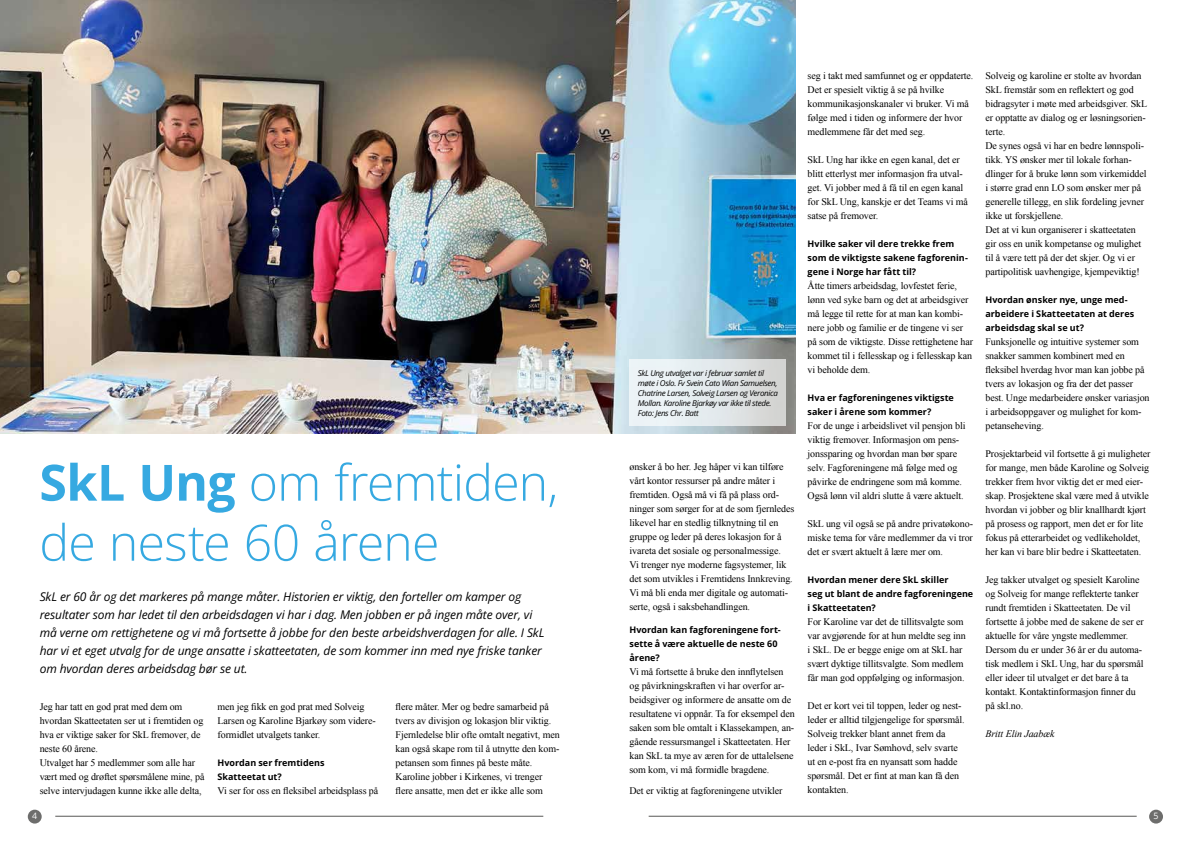
<style>
.page{position:relative;width:1191px;height:842px;background:#fff}
.page>*{position:absolute;margin:0;border:0;box-sizing:border-box;transform-origin:0 0}
.t1{font:300 50px/60px "Open Sans";letter-spacing:-.015em;color:#36a9e1}
.t2{font:italic 12px/18px "Open Sans";letter-spacing:-.01em;color:#000}
.t3{font:10px/14px "Times New Roman";letter-spacing:-.01em;color:#000}
.t4{font:italic 10px "Times New Roman";letter-spacing:-.01em;color:#000}
.t5{font:700 9px/14px "Open Sans";color:#000}
.t6{font:8.8px "Open Sans";color:#fff}
.t7{font:italic 8px/10px "Open Sans";letter-spacing:-.04em;color:#000}
.s1{font-weight:700}
</style>
<div class="page">
<hr style="left:55px;top:816px;width:488px;height:1px;background:#575756">
<hr style="left:648px;top:816px;width:488px;height:1px;background:#575756">
<div style="left:28px;top:810px;width:14px;height:13px;background:#6d6d6c;border-radius:50%"></div>
<div style="left:1149px;top:810px;width:14px;height:13px;background:#6d6d6c;border-radius:50%"></div>
<img style="left:0;top:0;width:795px;height:434px">
<div style="left:629px;top:359px;width:157px;height:66px;background:linear-gradient(to right,#f1faff,#d4d6d5)"></div>
<h1 class="t1" style="left:39px;top:451px;width:520px"><span class="s1">SkL Ung</span> om fremtiden, de neste 60 årene</h1>
<p class="t2" style="left:40px;top:587px;width:506px">SkL er 60 år og det markeres på mange måter. Historien er viktig, den forteller om kamper og resultater som har ledet til den arbeidsdagen vi har i dag. Men jobben er på ingen måte over, vi må verne om rettighetene og vi må fortsette å jobbe for den beste arbeidshverdagen for alle. I SkL har vi et eget utvalg for de unge ansatte i skatteetaten, de som kommer inn med nye friske tanker om hvordan deres arbeidsdag bør se ut.</p>
<p class="t3" style="left:40px;top:699px;width:166px">Jeg har tatt en god prat med dem om hvordan Skatteetaten ser ut i fremtiden og hva er viktige saker for SkL fremover, de neste 60 årene.<br>Utvalget har 5 medlemmer som alle har vært med og drøftet spørsmålene mine, på selve intervjudagen kunne ikke alle delta,</p>
<p class="t3" style="left:218px;top:699px;width:160px">men jeg fikk en god prat med Solveig<br>Larsen og Karoline Bjarkøy som videre&shy;formidlet utvalgets tanker.</p>
<p class="t5" style="left:218px;top:755px;width:108px">Hvordan ser fremtidens<br>Skatteetat ut?</p>
<p class="t3" style="left:218px;top:783px;width:162px">Vi ser for oss en fleksibel arbeidsplass på</p>
<p class="t3" style="left:395px;top:699px;width:166px">flere måter. Mer og bedre samarbeid på tvers av divisjon og lokasjon blir viktig.<br>Fjernledelse blir ofte omtalt negativt, men kan også skape rom til å utnytte den kom&shy;petansen som finnes på beste måte.<br>Karoline jobber i Kirkenes, vi trenger flere ansatte, men det er ikke alle som</p>
<p class="t7" style="left:638px;top:367px;width:142px">SkL Ung utvalget var i februar samlet til møte i Oslo. Fv Svein Cato Wian Samuelsen, Chatrine Larsen, Solveig Larsen og Veronica Mollan. Karoline Bjarkøy var ikke til stede.<br>Foto: Jens Chr. Batt</p>
<p class="t3" style="left:629px;top:459px;width:166px">ønsker å bo her. Jeg håper vi kan tilføre vårt kontor ressurser på andre måter i fremtiden. Også må vi få på plass ord&shy;ninger som sørger for at de som fjernledes likevel har en stedlig tilknytning til en gruppe og leder på deres lokasjon for å ivareta det sosiale og personalmessige.<br>Vi trenger nye moderne fagsystemer, lik det som utvikles i Fremtidens Innkreving.<br>Vi må bli enda mer digitale og automati&shy;serte, også i saksbehandlingen.</p>
<p class="t5" style="left:629px;top:622px;width:153px">Hvordan kan fagforeningene fort&shy;sette å være aktuelle de neste 60 årene?</p>
<p class="t3" style="left:629px;top:664px;width:167px">Vi må fortsette å bruke den innflytelsen og påvirkningskraften vi har overfor ar&shy;beidsgiver og informere de ansatte om de resultatene vi oppnår. Ta for eksempel den saken som ble omtalt i Klassekampen, an&shy;gående ressursmangel i Skatteetaten. Her kan SkL ta mye av æren for de uttalelsene som kom, vi må formidle bragdene.</p>
<p class="t3" style="left:629px;top:783px;width:155px">Det er viktig at fagforeningene utvikler</p>
<p class="t3" style="left:807px;top:69px;width:167px">seg i takt med samfunnet og er oppdaterte.<br>Det er spesielt viktig å se på hvilke kommunikasjonskanaler vi bruker. Vi må følge med i tiden og informere der hvor medlemmene får det med seg.</p>
<p class="t3" style="left:807px;top:153px;width:162px">SkL Ung har ikke en egen kanal, det er blitt etterlyst mer informasjon fra utval&shy;get. Vi jobber med å få til en egen kanal for SkL Ung, kanskje er det Teams vi må satse på fremover.</p>
<p class="t5" style="left:807px;top:237px;width:162px">Hvilke saker vil dere trekke frem som de viktigste sakene fagforenin&shy;gene i Norge har fått til?</p>
<p class="t3" style="left:807px;top:279px;width:167px">Åtte timers arbeidsdag, lovfestet ferie, lønn ved syke barn og det at arbeidsgiver må legge til rette for at man kan kombi&shy;nere jobb og familie er de tingene vi ser på som de viktigste. Disse rettighetene har kommet til i fellesskap og i fellesskap kan vi beholde dem.</p>
<p class="t5" style="left:807px;top:391px;width:148px">Hva er fagforeningenes viktigste saker i årene som kommer?</p>
<p class="t3" style="left:807px;top:419px;width:159px">For de unge i arbeidslivet vil pensjon bli viktig fremover. Informasjon om pens&shy;jonssparing og hvordan man bør spare selv. Fagforeningene må følge med og påvirke de endringene som må komme.<br>Også lønn vil aldri slutte å være aktuelt.</p>
<p class="t3" style="left:807px;top:517px;width:167px;text-align:justify">SkL ung vil også se på andre privatøkono&shy;miske tema for våre medlemmer da vi tror det er svært aktuelt å lære mer om.</p>
<p class="t5" style="left:807px;top:573px;width:167px">Hvordan mener dere SkL skiller<br>seg ut blant de andre fagforeningene i Skatteetaten?</p>
<p class="t3" style="left:807px;top:615px;width:160px">For Karoline var det de tillitsvalgte som var avgjørende for at hun meldte seg inn i SkL. De er begge enige om at SkL har svært dyktige tillitsvalgte. Som medlem får man god oppfølging og informasjon.</p>
<p class="t3" style="left:807px;top:699px;width:158px">Det er kort vei til toppen, leder og nest&shy;leder er alltid tilgjengelige for spørsmål.<br>Solveig trekker blant annet frem da leder i SkL, Ivar Sømhovd, selv svarte ut en e-post fra en nyansatt som hadde spørsmål. Det er fint at man kan få den kontakten.</p>
<p class="t3" style="left:985px;top:69px;width:163px">Solveig og karoline er stolte av hvordan SkL fremstår som en reflektert og god bidragsyter i møte med arbeidsgiver. SkL er opptatte av dialog og er løsningsorien&shy;terte.<br>De synes også vi har en bedre lønnspoli&shy;tikk. YS ønsker mer til lokale forhan&shy;dlinger for å bruke lønn som virkemiddel i større grad enn LO som ønsker mer på generelle tillegg, en slik fordeling jevner ikke ut forskjellene.<br>Det at vi kun organiserer i skatteetaten gir oss en unik kompetanse og mulighet til å være tett på der det skjer. Og vi er partipolitisk uavhengige, kjempeviktig!</p>
<p class="t5" style="left:985px;top:293px;width:150px">Hvordan ønsker nye, unge med&shy;arbeidere i Skatteetaten at deres arbeidsdag skal se ut?</p>
<p class="t3" style="left:985px;top:335px;width:166px">Funksjonelle og intuitive systemer som snakker sammen kombinert med en fleksibel hverdag hvor man kan jobbe på tvers av lokasjon og fra der det passer best. Unge medarbeidere ønsker variasjon i arbeidsoppgaver og mulighet for kom&shy;petanseheving.</p>
<p class="t3" style="left:985px;top:447px;width:166px">Prosjektarbeid vil fortsette å gi muligheter for mange, men både Karoline og Solveig trekker frem hvor viktig det er med eier&shy;skap. Prosjektene skal være med å utvikle hvordan vi jobber og blir knallhardt kjørt på prosess og rapport, men det er for lite fokus på etterarbeidet og vedlikeholdet, her kan vi bare blir bedre i Skatteetaten.</p>
<p class="t3" style="left:985px;top:573px;width:160px">Jeg takker utvalget og spesielt Karoline og Solveig for mange reflekterte tanker rundt fremtiden i Skatteetaten. De vil fortsette å jobbe med de sakene de ser er aktuelle for våre yngste medlemmer.<br>Dersom du er under 36 år er du automa&shy;tisk medlem i SkL Ung, har du spørsmål eller ideer til utvalget er det bare å ta kontakt. Kontaktinformasjon finner du på skl.no.</p>
<p class="t4" style="left:985px;top:727px;width:70px">Britt Elin Jaabæk</p>
<p class="t6" style="left:32px;top:810px;width:7px">4</p>
<p class="t6" style="left:1153px;top:810px;width:7px">5</p>
</div>
